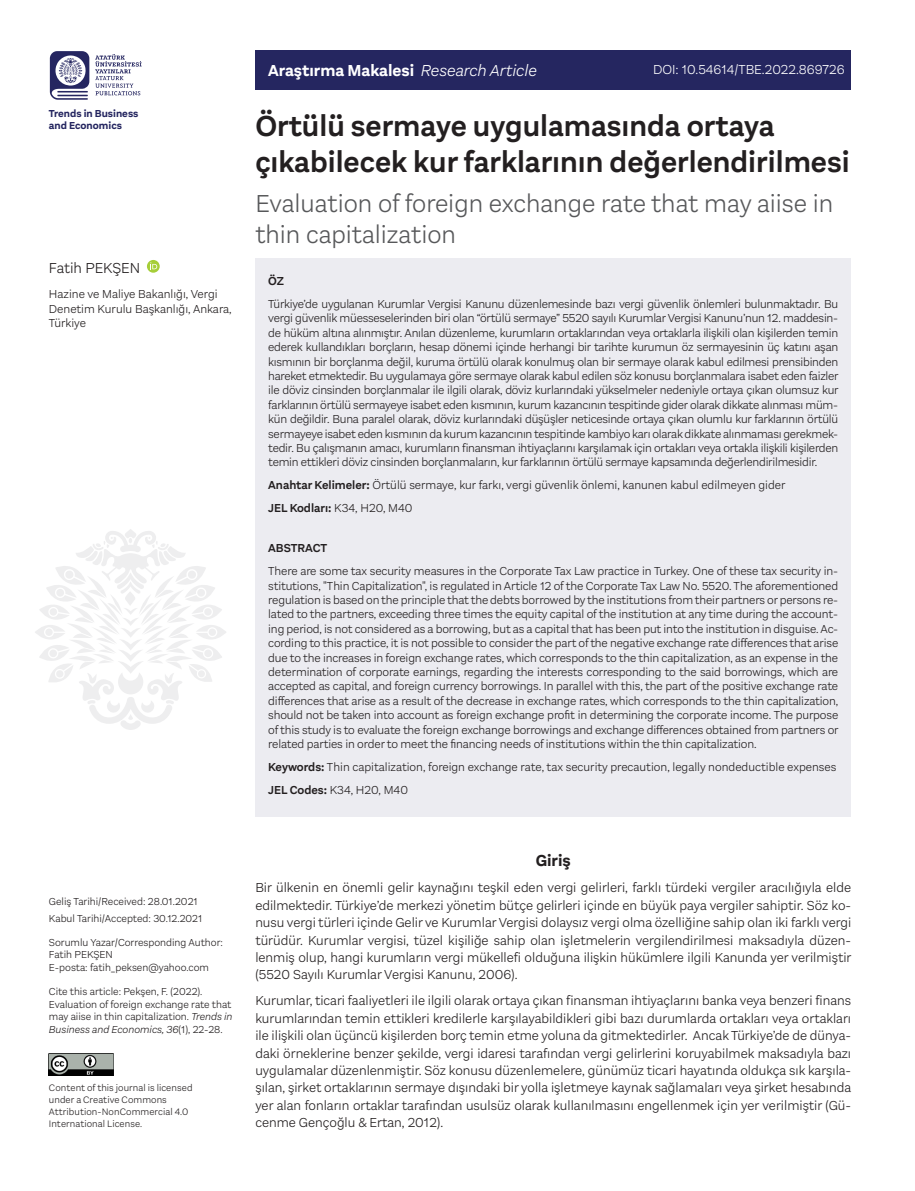
<style>
.page{position:relative;width:915px;height:1191px;background:#fff}
.page>*{position:absolute;margin:0;border:0;box-sizing:border-box;transform-origin:0 0}
.t1{font:600 30px/36px "Aestetico";color:#231f20}
.t2{font:300 25.5px/30.6px "Aestetico";color:#57585a}
.t3{font:700 16.5px "Aestetico";color:#fff}
.t4{font:700 16.5px "Aestetico";color:#231f20}
.t5{font:300 15px "Aestetico";color:#231f20}
.t6{font:300 13.5px/17.4px "Aestetico";color:#231f20;text-align:justify}
.t7{font:300 13.5px "Aestetico";color:#fff}
.t8{font:300 12px/14.4px "Aestetico";color:#231f20;text-align:justify}
.t9{font:600 12px "Aestetico";color:#231f20}
.t10{font:300 10.5px/12.6px "Aestetico";color:#231f20}
.t11{font:700 10.5px "Aestetico";color:#252660}
.zz_Uroloji_running{font:300 9.75px/12px "Aestetico";letter-spacing:.01em;color:#231f20}
.s1{font-weight:300;font-style:italic}
.s2{font-weight:600}
.s3{font-weight:300}
.s4{font-style:italic}
</style>
<div class="page">
<svg style="left:35px;top:529px;width:191px;height:201px"></svg>
<div style="left:255px;top:50px;width:595px;height:39px;background:#252660"></div>
<div style="left:255px;top:258px;width:595px;height:558px;background:#ececf1"></div>
<svg style="left:147px;top:260px;width:13px;height:13px"></svg>
<svg style="left:150px;top:262px;width:7px;height:7px"></svg>
<img style="left:49px;top:1053px;width:65px;height:22px">
<svg style="left:95px;top:54px;width:47px;height:41px"></svg>
<svg style="left:50px;top:51px;width:39px;height:49px"></svg>
<p class="t11" style="left:49px;top:107px;width:91px">Trends in Business</p>
<p class="t11" style="left:49px;top:120px;width:75px">and Economics</p>
<p class="t5" style="left:49px;top:259px;width:93px">Fatih PEKŞEN</p>
<p class="t8" style="left:49px;top:287px;width:184px;text-align:left">Hazine ve Maliye Bakanlığı, Vergi<br>Denetim Kurulu Başkanlığı, Ankara,<br>Türkiye</p>
<p class="t3" style="left:268px;top:60px;width:270px">Araştırma Makalesi <span class="s1">Research Article</span></p>
<p class="t7" style="left:652px;top:62px;width:193px">DOI: 10.54614/TBE.2022.869726</p>
<p class="t1" style="left:255px;top:108px;width:595px">Örtülü sermaye uygulamasında ortaya çıkabilecek kur farklarının değerlendirilmesi</p>
<p class="t2" style="left:255px;top:188px;width:579px">Evaluation of foreign exchange rate that may aiise in thin capitalization</p>
<p class="t9" style="left:268px;top:274px;width:17px">ÖZ</p>
<p class="t8" style="left:268px;top:297px;width:571px">Türkiye’de uygulanan Kurumlar Vergisi Kanunu düzenlemesinde bazı vergi güvenlik önlemleri bulunmaktadır. Bu vergi güvenlik müesseselerinden biri olan “örtülü sermaye” 5520 sayılı Kurumlar Vergisi Kanunu’nun 12. maddesin&shy;de hüküm altına alınmıştır. Anılan düzenleme, kurumların ortaklarından veya ortaklarla ilişkili olan kişilerden temin ederek kullandıkları borçların, hesap dönemi içinde herhangi bir tarihte kurumun öz sermayesinin üç katını aşan kısmının bir borçlanma değil, kuruma örtülü olarak konulmuş olan bir sermaye olarak kabul edilmesi prensibinden hareket etmektedir. Bu uygulamaya göre sermaye olarak kabul edilen söz konusu borçlanmalara isabet eden faizler ile döviz cinsinden borçlanmalar ile ilgili olarak, döviz kurlarındaki yükselmeler nedeniyle ortaya çıkan olumsuz kur farklarının örtülü sermayeye isabet eden kısmının, kurum kazancının tespitinde gider olarak dikkate alınması müm&shy;kün değildir. Buna paralel olarak, döviz kurlarındaki düşüşler neticesinde ortaya çıkan olumlu kur farklarının örtülü sermayeye isabet eden kısmının da kurum kazancının tespitinde kambiyo karı olarak dikkate alınmaması gerekmek&shy;tedir. Bu çalışmanın amacı, kurumların finansman ihtiyaçlarını karşılamak için ortakları veya ortakla ilişkili kişilerden temin ettikleri döviz cinsinden borçlanmaların, kur farklarının örtülü sermaye kapsamında değerlendirilmesidir.</p>
<p class="t8" style="left:268px;top:478px;width:518px"><span class="s2">Anahtar Kelimeler:</span> Örtülü sermaye, kur farkı, vergi güvenlik önlemi, kanunen kabul edilmeyen gider</p>
<p class="t9" style="left:268px;top:501px;width:146px">JEL Kodları: <span class="s3">K34, H20, M40</span></p>
<p class="t9" style="left:268px;top:541px;width:61px">ABSTRACT</p>
<p class="t8" style="left:268px;top:564px;width:571px">There are some tax security measures in the Corporate Tax Law practice in Turkey. One of these tax security in&shy;stitutions, "Thin Capitalization", is regulated in Article 12 of the Corporate Tax Law No. 5520. The aforementioned regulation is based on the principle that the debts borrowed by the institutions from their partners or persons re&shy;lated to the partners, exceeding three times the equity capital of the institution at any time during the account&shy;ing period, is not considered as a borrowing, but as a capital that has been put into the institution in disguise. Ac&shy;cording to this practice, it is not possible to consider the part of the negative exchange rate differences that arise due to the increases in foreign exchange rates, which corresponds to the thin capitalization, as an expense in the determination of corporate earnings, regarding the interests corresponding to the said borrowings, which are accepted as capital, and foreign currency borrowings. In parallel with this, the part of the positive exchange rate differences that arise as a result of the decrease in exchange rates, which corresponds to the thin capitalization, should not be taken into account as foreign exchange profit in determining the corporate income. The purpose of this study is to evaluate the foreign exchange borrowings and exchange differences obtained from partners or related parties in order to meet the financing needs of institutions within the thin capitalization.</p>
<p class="t8" style="left:268px;top:759px;width:569px"><span class="s2">Keywords:</span> Thin capitalization, foreign exchange rate, tax security precaution, legally nondeductible expenses</p>
<p class="t8" style="left:268px;top:782px;width:141px"><span class="s2">JEL Codes:</span> K34, H20, M40</p>
<p class="t10" style="left:49px;top:895px;width:150px">Geliş Tarihi/Received: 28.01.2021</p>
<p class="t10" style="left:49px;top:912px;width:155px">Kabul Tarihi/Accepted: 30.12.2021</p>
<p class="t10" style="left:49px;top:936px;width:175px">Sorumlu Yazar/Corresponding Author:</p>
<p class="t10" style="left:49px;top:948px;width:65px">Fatih PEKŞEN</p>
<p class="t10" style="left:49px;top:961px;width:161px">E-posta: fatih_peksen@yahoo.com</p>
<p class="t10" style="left:49px;top:985px;width:185px">Cite this article: Pekşen, F. (2022).<br>Evaluation of foreign exchange rate that may aiise in thin capitalization. <span class="s4">Trends in Business and Economics, 36</span>(1), 22-28.</p>
<p class="zz_Uroloji_running" style="left:49px;top:1081px;width:145px">Content of this journal is licensed under a Creative Commons<br>Attribution-NonCommercial 4.0<br>International License.</p>
<p class="t4" style="left:535px;top:851px;width:37px">Giriş</p>
<p class="t6" style="left:255px;top:879px;width:597px">Bir ülkenin en önemli gelir kaynağını teşkil eden vergi gelirleri, farklı türdeki vergiler aracılığıyla elde edilmektedir. Türkiye’de merkezi yönetim bütçe gelirleri içinde en büyük paya vergiler sahiptir. Söz ko&shy;nusu vergi türleri içinde Gelir ve Kurumlar Vergisi dolaysız vergi olma özelliğine sahip olan iki farklı vergi türüdür. Kurumlar vergisi, tüzel kişiliğe sahip olan işletmelerin vergilendirilmesi maksadıyla düzen&shy;lenmiş olup, hangi kurumların vergi mükellefi olduğuna ilişkin hükümlere ilgili Kanunda yer verilmiştir (5520 Sayılı Kurumlar Vergisi Kanunu, 2006).</p>
<p class="t6" style="left:255px;top:992px;width:597px">Kurumlar, ticari faaliyetleri ile ilgili olarak ortaya çıkan finansman ihtiyaçlarını banka veya benzeri finans kurumlarından temin ettikleri kredilerle karşılayabildikleri gibi bazı durumlarda ortakları veya ortakları ile ilişkili olan üçüncü kişilerden borç temin etme yoluna da gitmektedirler. Ancak Türkiye’de de dünya&shy;daki örneklerine benzer şekilde, vergi idaresi tarafından vergi gelirlerini koruyabilmek maksadıyla bazı uygulamalar düzenlenmiştir. Söz konusu düzenlemelere, günümüz ticari hayatında oldukça sık karşıla&shy;şılan, şirket ortaklarının sermaye dışındaki bir yolla işletmeye kaynak sağlamaları veya şirket hesabında yer alan fonların ortaklar tarafından usulsüz olarak kullanılmasını engellenmek için yer verilmiştir (Gü&shy;cenme Gençoğlu &amp; Ertan, 2012).</p>
</div>
